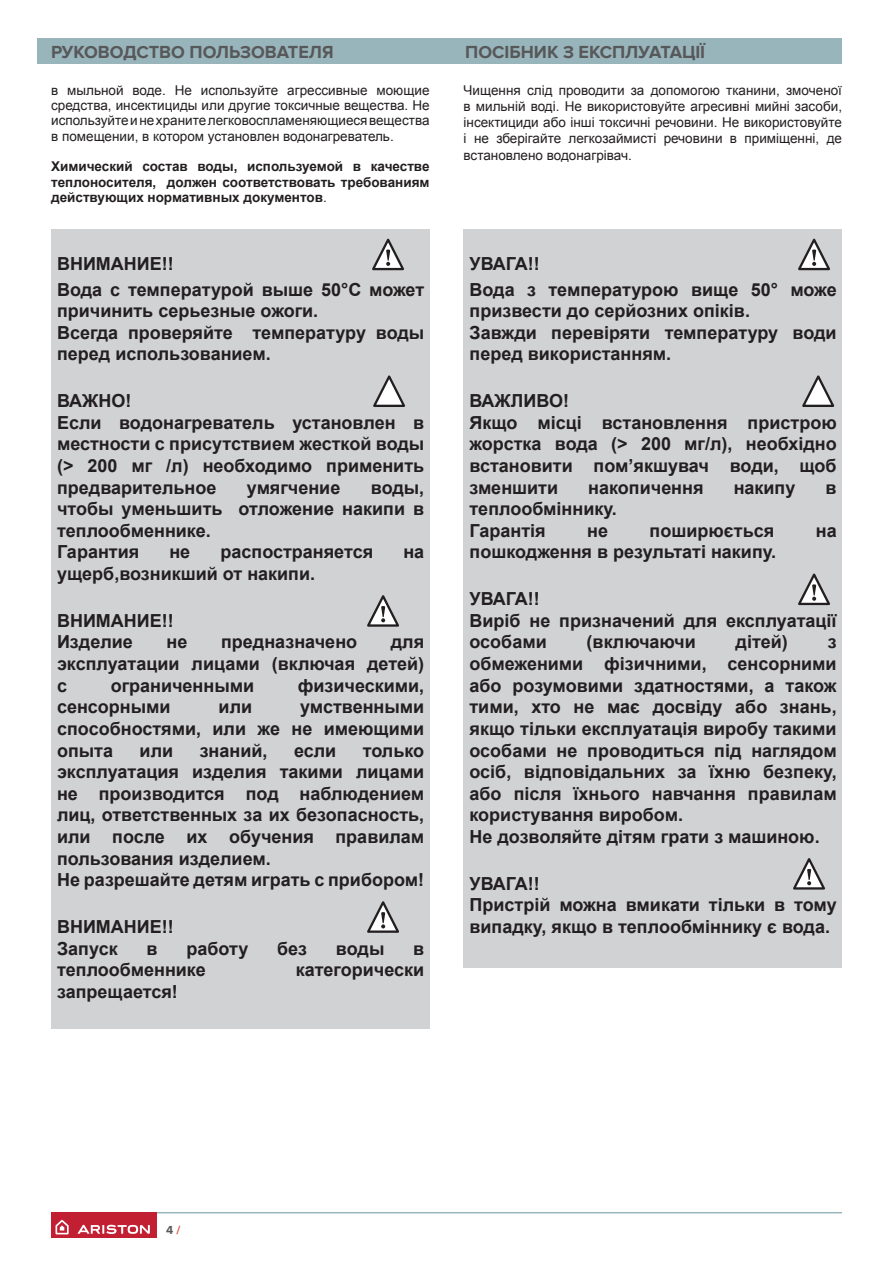
<style>
.page{position:relative;width:893px;height:1263px;background:#fff}
.page>*{position:absolute;margin:0;border:0;box-sizing:border-box;transform-origin:0 0}
.t1{font:700 18px/21.6px "Arial";color:#231f20}
.t2{font:700 18px "Proxima Nova";color:#57585a}
.t3{font:13.5px/16.2px "Arial";color:#231f20;text-align:justify}
.t4{font:700 13.5px/15.3px "Arial";color:#231f20;text-align:justify}
.t5{font:700 12px "Proxima Nova";color:#57585a}
.s1{font-weight:400}
.s2{color:#d55541}
</style>
<div class="page">
<hr style="left:51px;top:1212px;width:791px;height:1px;background:#99b5bc">
<div style="left:51px;top:1212px;width:106px;height:26px;background:#c31f33"></div>
<svg style="left:56px;top:1220px;width:13px;height:14px"></svg>
<svg style="left:77px;top:1225px;width:73px;height:9px"></svg>
<div style="left:38px;top:38px;width:804px;height:26px;background:#99b5bc"></div>
<div style="left:51px;top:230px;width:379px;height:799px;background:#d1d2d4"></div>
<svg style="left:372px;top:238px;width:32px;height:32px"></svg>
<svg style="left:373px;top:375px;width:33px;height:32px"></svg>
<svg style="left:367px;top:595px;width:32px;height:32px"></svg>
<svg style="left:367px;top:901px;width:32px;height:32px"></svg>
<div style="left:463px;top:230px;width:379px;height:738px;background:#d1d2d4"></div>
<svg style="left:798px;top:238px;width:32px;height:32px"></svg>
<svg style="left:802px;top:375px;width:33px;height:32px"></svg>
<svg style="left:798px;top:573px;width:32px;height:32px"></svg>
<svg style="left:793px;top:858px;width:32px;height:32px"></svg>
<p class="t2" style="left:51px;top:42px;width:284px">РУКОВОДСТВО ПОЛЬЗОВАТЕЛЯ</p>
<p class="t2" style="left:465px;top:42px;width:241px">ПОСІБНИК З ЕКСПЛУАТАЦІЇ</p>
<p class="t3" style="left:51px;top:83px;width:380px;line-height:15.3px">в мыльной воде. Не используйте агрессивные моющие средства, инсектициды или другие токсичные вещества. Не используйте и не храните легковоспламеняющиеся вещества в помещении, в котором установлен водонагреватель.</p>
<p class="t4" style="left:51px;top:159px;width:380px">Химический состав воды, используемой в качестве теплоносителя, должен соответствовать требованиям действующих нормативных документов<span class="s1">.</span></p>
<p class="t3" style="left:464px;top:82px;width:380px">Чищення слід проводити за допомогою тканини, змоченої в мильній воді. Не використовуйте агресивні мийні засоби, інсектициди або інші токсичні речовини. Не використовуйте і не зберігайте легкозаймисті речовини в приміщенні, де встановлено водонагрiвач.</p>
<p class="t1" style="left:57px;top:252px;width:369px;line-height:25px">ВНИМАНИЕ!!<br>Вода с температурой выше 50°С может</p>
<p class="t1" style="left:57px;top:300px;width:369px">причинить серьезные ожоги.<br>Всегда проверяйте температуру воды перед использованием.</p>
<p class="t1" style="left:57px;top:391px;width:369px">ВАЖНО!<br>Если водонагреватель установлен в местности с присутствием жесткой воды (&gt; 200 мг /л) необходимо применить предварительное</p>
<p class="t1" style="left:57px;top:477px;width:369px;text-indent:314px">воды, чтобы уменьшить отложение накипи в теплообменнике.<br>Гарантия</p>
<p class="t1" style="left:247px;top:477px;width:95px">умягчение</p>
<p class="t1" style="left:169px;top:542px;width:22px">не</p>
<p class="t1" style="left:220px;top:542px;width:154px">распостраняется</p>
<p class="t1" style="left:403px;top:542px;width:22px">на</p>
<p class="t1" style="left:57px;top:563px;width:260px">ущерб,возникший от накипи.</p>
<p class="t1" style="left:57px;top:610px;width:118px">ВНИМАНИЕ!!<br>Изделие</p>
<p class="t1" style="left:167px;top:632px;width:22px">не</p>
<p class="t1" style="left:221px;top:632px;width:138px">предназначено</p>
<p class="t1" style="left:57px;top:632px;width:369px;text-align:justify;text-indent:334px">для эксплуатации лицами (включая детей) с</p>
<p class="t1" style="left:111px;top:675px;width:145px">ограниченными</p>
<p class="t1" style="left:298px;top:675px;width:128px">физическими,</p>
<p class="t1" style="left:57px;top:697px;width:115px">сенсорными</p>
<p class="t1" style="left:219px;top:697px;width:35px">или</p>
<p class="t1" style="left:57px;top:697px;width:369px;text-align:justify;text-indent:243px">умственными способностями, или же не имеющими опыта</p>
<p class="t1" style="left:140px;top:740px;width:35px">или</p>
<p class="t1" style="left:200px;top:740px;width:69px">знаний,</p>
<p class="t1" style="left:294px;top:740px;width:44px">если</p>
<p class="t1" style="left:57px;top:740px;width:369px;text-indent:306px">только эксплуатация изделия такими лицами не производится под наблюдением лиц, ответственных за их безопасность, или после их обучения правилам пользования изделием.<br>Не разрешайте детям играть с прибором!</p>
<p class="t1" style="left:57px;top:916px;width:118px">ВНИМАНИЕ!!<br>Запуск</p>
<p class="t1" style="left:147px;top:938px;width:13px">в</p>
<p class="t1" style="left:186px;top:938px;width:63px">работу</p>
<p class="t1" style="left:277px;top:938px;width:32px">без</p>
<p class="t1" style="left:336px;top:938px;width:50px">воды</p>
<p class="t1" style="left:413px;top:938px;width:13px">в</p>
<p class="t1" style="left:57px;top:959px;width:150px">теплообменнике</p>
<p class="t1" style="left:296px;top:959px;width:130px">категорически</p>
<p class="t1" style="left:57px;top:981px;width:122px">запрещается!</p>
<p class="t1" style="left:469px;top:252px;width:369px;line-height:25px">УВАГА!!<br>Вода з температурою вище 50° може</p>
<p class="t1" style="left:469px;top:300px;width:369px">призвести до серйозних опіків.<br>Завжди перевіряти температуру води перед використанням.</p>
<p class="t1" style="left:469px;top:391px;width:369px">ВАЖЛИВО!<br>Якщо місці встановлення пристрою жорстка вода (&gt; 200 мг/л), необхідно встановити пом’якшувач води, щоб зменшити</p>
<p class="t1" style="left:588px;top:477px;width:117px">накопичення</p>
<p class="t1" style="left:734px;top:477px;width:63px">накипу</p>
<p class="t1" style="left:826px;top:477px;width:13px">в</p>
<p class="t1" style="left:469px;top:499px;width:149px">теплообміннику.<br>Гарантія</p>
<p class="t1" style="left:587px;top:520px;width:22px">не</p>
<p class="t1" style="left:650px;top:520px;width:126px">поширюється</p>
<p class="t1" style="left:816px;top:520px;width:22px">на</p>
<p class="t1" style="left:469px;top:542px;width:308px">пошкодження в результаті накипу.</p>
<p class="t1" style="left:469px;top:589px;width:369px">УВАГА!!<br>Виріб не призначений для експлуатації особами</p>
<p class="t1" style="left:587px;top:632px;width:111px">(включаючи</p>
<p class="t1" style="left:736px;top:632px;width:54px">дітей)</p>
<p class="t1" style="left:469px;top:632px;width:369px;text-indent:358px">з обмеженими фізичними, сенсорними або розумовими здатностями, а також тими, хто не має досвіду або знань, якщо тільки експлуатація виробу такими особами не проводиться під наглядом осіб, відповідальних за їхню безпеку, або після їхнього навчання правилам користування виробом.<br>Не дозволяйте дітям грати з машиною.</p>
<p class="t1" style="left:469px;top:873px;width:369px">УВАГА!!<br>Пристрій можна вмикати тільки в тому випадку, якщо в теплообміннику є вода.</p>
<p class="t5" style="left:166px;top:1223px;width:16px">4 <span class="s2">/</span></p>
</div>
